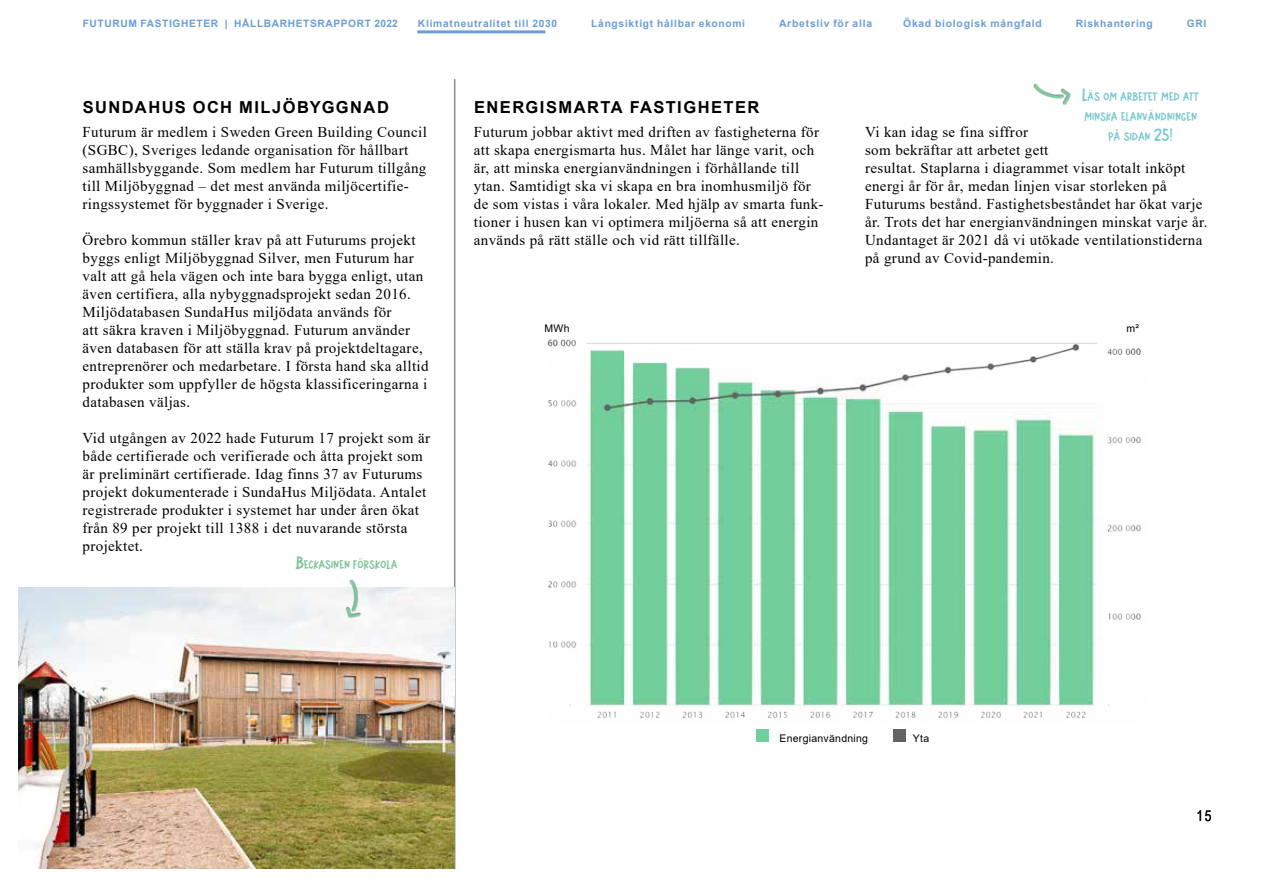
<style>
.page{position:relative;width:1263px;height:893px;background:#fff}
.page>*{position:absolute;margin:0;border:0;box-sizing:border-box;transform-origin:0 0}
.t1{font:700 16.5px "Arial";letter-spacing:.09em;color:#000}
.t2{font:15px/18px "Times New Roman";letter-spacing:.025em;color:#000}
.t3{font:14.85px "Arial Narrow";color:#000}
.t4{font:11.55px/19.8px "Silverkids";letter-spacing:.035em;color:#7bc9cf;text-align:center}
.t5{font:11.55px "Silverkids";letter-spacing:.035em;color:#7fc395}
.t6{font:10.5px "Arial";letter-spacing:.025em;color:#000}
.t7{font:700 10.35px "Arial";letter-spacing:.07em;color:#6b9ed5}
.t8{font:700 10.2px "Arial";letter-spacing:.07em;color:#6b9ed5}
.s1{font-size:16.5px}
</style>
<div class="page">
<hr style="left:454px;top:79px;width:1px;height:789px;background:#8e9090">
<img style="left:547px;top:339px;width:595px;height:380px">
<div style="left:756px;top:730px;width:12px;height:12px;background:#72ce9b"></div>
<div style="left:893px;top:730px;width:12px;height:12px;background:#636363"></div>
<img style="left:19px;top:587px;width:435px;height:281px">
<img style="left:314px;top:579px;width:71px;height:52px">
<img style="left:1033px;top:83px;width:38px;height:22px">
<hr style="left:417px;top:30px;width:128px;height:3px;background:#6b9ed5">
<p class="t8" style="left:83px;top:17px;width:317px">FUTURUM FASTIGHETER | HÅLLBARHETSRAPPORT 2022</p>
<p class="t8" style="left:418px;top:17px;width:141px">Klimatneutralitet till 2030</p>
<p class="t8" style="left:591px;top:17px;width:155px">Långsiktigt hållbar ekonomi</p>
<p class="t7" style="left:779px;top:16px;width:95px">Arbetsliv för alla</p>
<p class="t7" style="left:903px;top:16px;width:140px">Ökad biologisk mångfald</p>
<p class="t8" style="left:1076px;top:17px;width:78px">Riskhantering</p>
<p class="t8" style="left:1187px;top:17px;width:21px">GRI</p>
<p class="t1" style="left:83px;top:96px;width:308px">SUNDAHUS OCH MILJÖBYGGNAD</p>
<p class="t2" style="left:83px;top:123px;width:346px">Futurum är medlem i Sweden Green Building Council (SGBC), Sveriges ledande organisation för hållbart samhällsbyggande. Som medlem har Futurum tillgång till Miljöbyggnad – det mest använda miljöcertifie&shy;ringssystemet för byggnader i Sverige.</p>
<p class="t2" style="left:83px;top:231px;width:347px">Örebro kommun ställer krav på att Futurums projekt byggs enligt Miljöbyggnad Silver, men Futurum har valt att gå hela vägen och inte bara bygga enligt, utan även certifiera, alla nybyggnadsprojekt sedan 2016.<br>Miljödatabasen SundaHus miljödata används för<br>att säkra kraven i Miljöbyggnad. Futurum använder även databasen för att ställa krav på projektdeltagare, entreprenörer och medarbetare. I första hand ska alltid produkter som uppfyller de högsta klassificeringarna i databasen väljas.</p>
<p class="t2" style="left:83px;top:429px;width:349px">Vid utgången av 2022 hade Futurum 17 projekt som är både certifierade och verifierade och åtta projekt som är preliminärt certifierade. Idag finns 37 av Futurums projekt dokumenterade i SundaHus Miljödata. Antalet registrerade produkter i systemet har under åren ökat från 89 per projekt till 1388 i det nuvarande största projektet.</p>
<p class="t5" style="left:296px;top:557px;width:103px"><span class="s1">B</span>ECKASINEN FÖRSKOLA</p>
<p class="t1" style="left:474px;top:96px;width:287px">ENERGISMARTA FASTIGHETER</p>
<p class="t2" style="left:474px;top:123px;width:351px">Futurum jobbar aktivt med driften av fastigheterna för att skapa energismarta hus. Målet har länge varit, och är, att minska energianvändningen i förhållande till ytan. Samtidigt ska vi skapa en bra inomhusmiljö för de som vistas i våra lokaler. Med hjälp av smarta funk&shy;tioner i husen kan vi optimera miljöerna så att energin används på rätt ställe och vid rätt tillfälle.</p>
<p class="t4" style="left:1082px;top:86px;width:118px"><span class="s1">L</span>ÄS OM ARBETET MED ATT<br>MINSKA ELANVÄNDNINGEN<br>PÅ SIDAN <span class="s1">25!</span></p>
<p class="t2" style="left:865px;top:123px;width:344px">Vi kan idag se fina siffror<br>som bekräftar att arbetet gett<br>resultat. Staplarna i diagrammet visar totalt inköpt energi år för år, medan linjen visar storleken på Futurums bestånd. Fastighetsbeståndet har ökat varje år. Trots det har energianvändningen minskat varje år.<br>Undantaget är 2021 då vi utökade ventilationstiderna på grund av Covid-pandemin.</p>
<p class="t6" style="left:544px;top:321px;width:27px">MWh</p>
<p class="t6" style="left:1126px;top:321px;width:14px">m²</p>
<p class="t6" style="left:779px;top:731px;width:90px">Energianvändning</p>
<p class="t6" style="left:913px;top:731px;width:18px">Yta</p>
<p class="t3" style="left:1196px;top:805px;width:17px">15</p>
</div>
